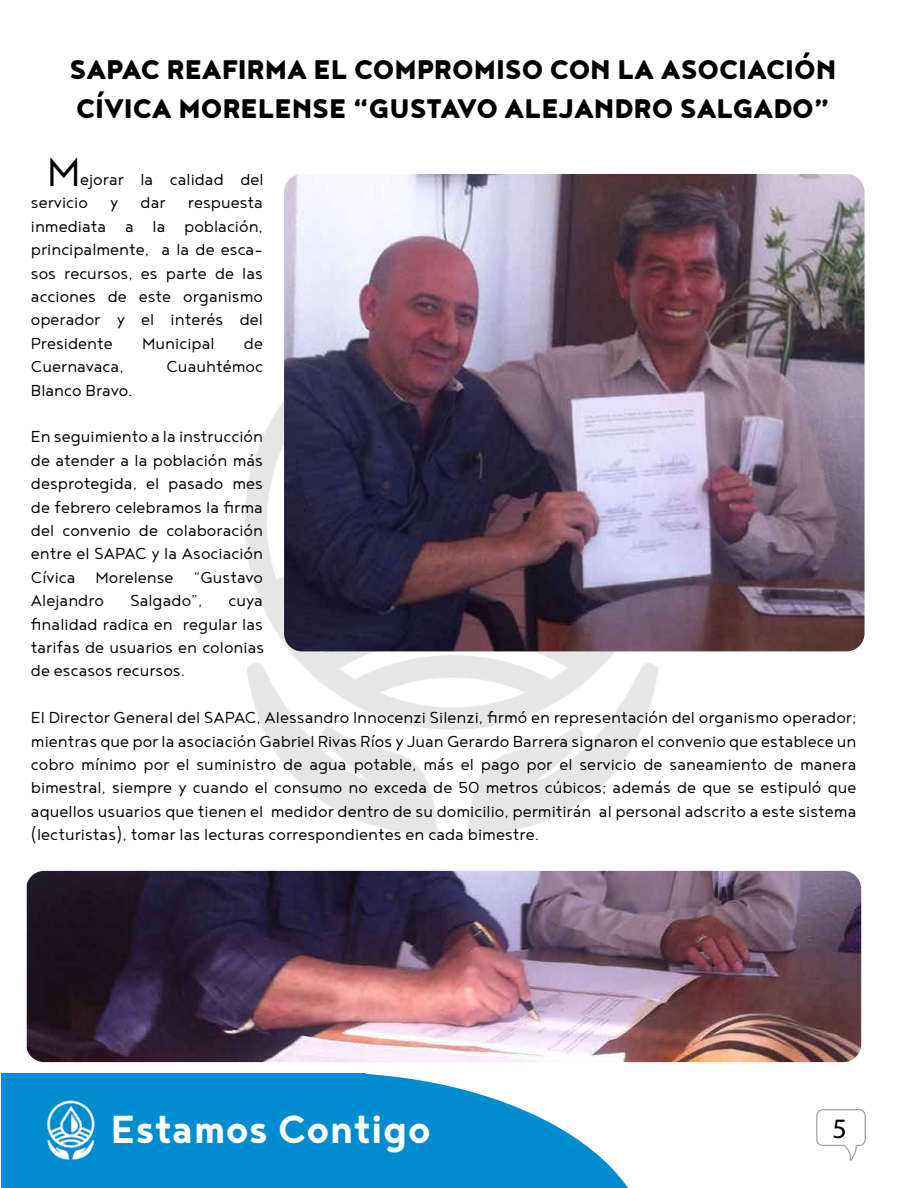
<style>
.page{position:relative;width:918px;height:1188px;background:#fff}
.page>*{position:absolute;margin:0;border:0;box-sizing:border-box;transform-origin:0 0}
.t1{font:300 49.5px "Noyh";color:#000}
.t2{font:700 48px "Noyh";color:#fff}
.t3{font:900 33px/39.6px "Noyh";color:#000}
.t4{font:28.05px "Myriad Pro";color:#000}
.t5{font:300 19.5px/23.4px "Noyh";color:#000;text-align:justify}
</style>
<div class="page">
<svg style="left:366px;top:1074px;width:262px;height:114px;fill:#008dcf"></svg>
<div style="left:2px;top:1073px;width:364px;height:115px;background:#008dcf"></div>
<img style="left:92px;top:400px;width:734px;height:471px">
<svg style="left:816px;top:1109px;width:50px;height:52px"></svg>
<img style="left:46px;top:1100px;width:49px;height:60px">
<img style="left:284px;top:174px;width:581px;height:477px">
<img style="left:27px;top:871px;width:834px;height:191px">
<h3 class="t3" style="left:70px;top:48px;width:768px">SAPAC REAFIRMA EL COMPROMISO CON LA ASOCIACIÓN<br>CÍVICA MORELENSE “GUSTAVO ALEJANDRO SALGADO”</h3>
<h1 class="t1" style="left:47px;top:145px;width:36px">M</h1>
<p class="t5" style="left:31px;top:167px;width:234px;text-indent:49px">ejorar la calidad del servicio y dar respuesta inmediata a la población, principalmente, a la de esca&shy;sos recursos, es parte de las acciones de este organismo operador y el interés del Presidente</p>
<p class="t5" style="left:142px;top:331px;width:74px">Municipal</p>
<p class="t5" style="left:244px;top:331px;width:21px">de</p>
<p class="t5" style="left:31px;top:354px;width:94px">Cuernavaca,</p>
<p class="t5" style="left:166px;top:354px;width:98px">Cuauhtémoc</p>
<p class="t5" style="left:31px;top:378px;width:103px">Blanco Bravo.</p>
<p class="t5" style="left:31px;top:425px;width:234px">En seguimiento a la instrucción de atender a la población más desprotegida, el pasado mes de febrero celebramos la firma del convenio de colaboración entre el SAPAC y la Asociación Cívica Morelense “Gustavo Alejandro</p>
<p class="t5" style="left:130px;top:588px;width:74px">Salgado”,</p>
<p class="t5" style="left:31px;top:588px;width:235px;text-indent:198px">cuya finalidad radica en regular las tarifas de usuarios en colonias de escasos recursos.</p>
<p class="t5" style="left:31px;top:705px;width:827px">El Director General del SAPAC, Alessandro Innocenzi Silenzi, firmó en representación del organismo operador; mientras que por la asociación Gabriel Rivas Ríos y Juan Gerardo Barrera signaron el convenio que establece un cobro mínimo por el suministro de agua potable, más el pago por el servicio de saneamiento de manera bimestral, siempre y cuando el consumo no exceda de 50 metros cúbicos; además de que se estipuló que aquellos usuarios que tienen el medidor dentro de su domicilio, permitirán al personal adscrito a este sistema (lecturistas), tomar las lecturas correspondientes en cada bimestre.</p>
<h2 class="t2" style="left:110px;top:1101px;width:322px">Estamos Contigo</h2>
<h3 class="t4" style="left:833px;top:1111px;width:16px">5</h3>
</div>
